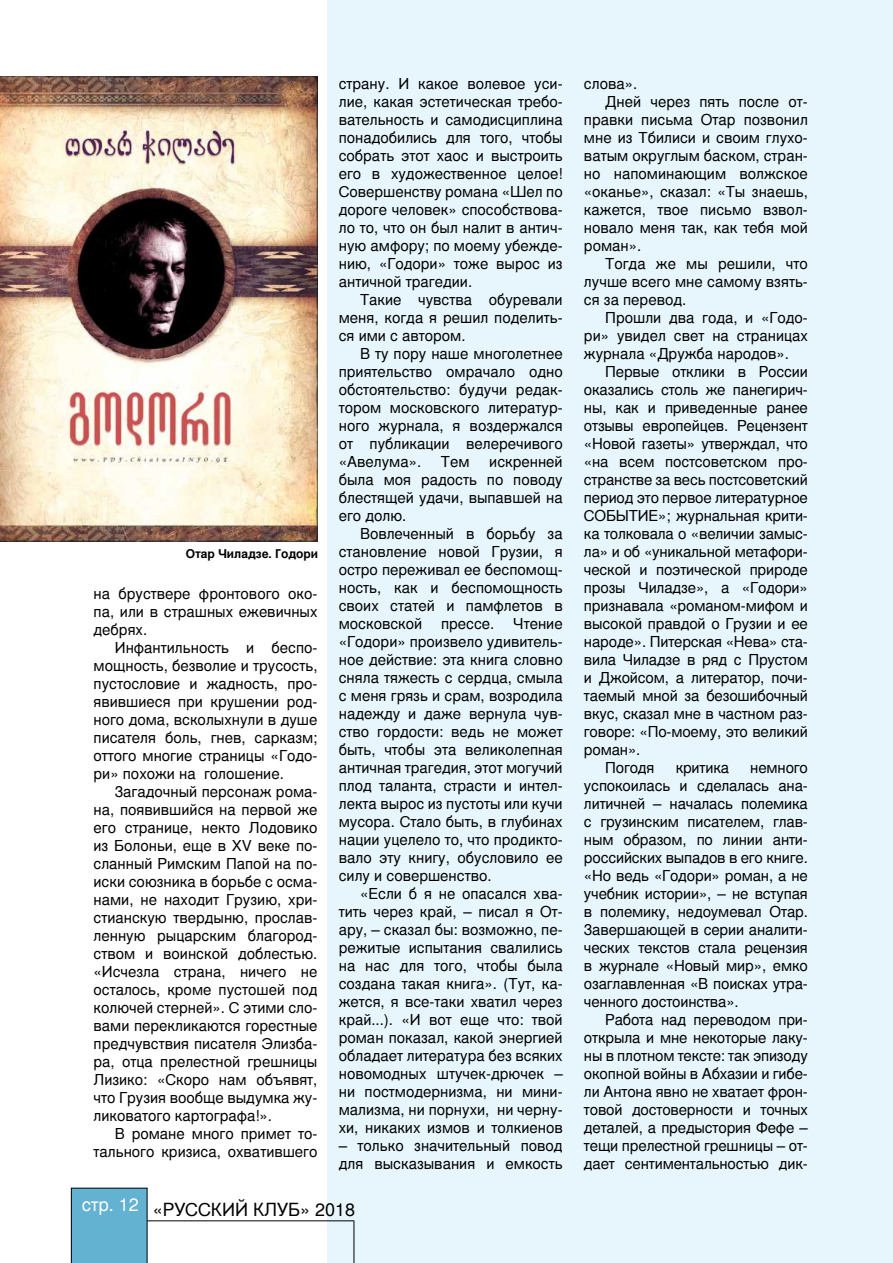
<style>
.page{position:relative;width:893px;height:1263px;background:#fff}
.page>*{position:absolute;margin:0;border:0;box-sizing:border-box;transform-origin:0 0}
.t1{font:18px "Nimbus San LCY";color:#000}
.t2{font:15px/18px "Nimbus San LCY";color:#000;text-align:justify}
.t3{font:700 12px "Nimbus San LCY";color:#000}
</style>
<div class="page">
<div style="left:327px;top:0;width:566px;height:1263px;background:#e7f6fd"></div>
<div style="left:71px;top:1188px;width:76px;height:75px;background:#63b2d2"></div>
<hr style="left:147px;top:1220px;width:207px;height:1px;background:#000">
<hr style="left:354px;top:1220px;width:1px;height:43px;background:#000">
<img style="left:0;top:77px;width:317px;height:465px">
<p class="t3" style="left:186px;top:547px;width:134px">Отар Чиладзе. Годори</p>
<p class="t2" style="left:94px;top:584px;width:225px">на бруствере фронтового око&shy;па, или в страшных ежевичных дебрях.</p>
<p class="t2" style="left:94px;top:638px;width:225px;text-indent:21px">И нфантильность и беспо&shy;мощность, безволие и трусость, пустословие и жадность, про&shy;явившиеся при крушении род&shy;ного дома, всколыхнули в душе писателя боль, гнев, сарказм; оттого многие страницы «Годо&shy;ри» похожи на голошение.</p>
<p class="t2" style="left:94px;top:782px;width:225px;text-indent:21px">Загадочный персонаж рома&shy;на, появившийся на первой же его странице, некто Лодовико из Болоньи, еще в XV веке по&shy;сланный Римским Папой на по&shy;иски союзника в борьбе с осма&shy;нами, не находит Грузию, хри&shy;стианскую твердыню, прослав&shy;ленную рыцарским благород&shy;ством и воинской доблестью. «Исчезла страна, ничего не осталось, кроме пустошей под колючей стерней». С этими сло&shy;вами перекликаются горестные предчувствия писателя Элизба&shy;ра, отца прелестной грешницы Лизико: «Скоро нам объявят, что Грузия вообще выдумка жу&shy;ликоватого картографа!».</p>
<p class="t2" style="left:94px;top:1124px;width:225px;text-align:right">В романе много примет то&shy;тального кризиса, охватившего</p>
<p class="t2" style="left:339px;top:74px;width:225px">страну. И какое волевое уси&shy;лие, какая эстетическая требо&shy;вательность и самодисциплина понадобились для того, чтобы собрать этот хаос и выстроить его в художественное целое!<br>Совершенству романа «Шел по дороге человек» способствова&shy;ло то, что он был налит в антич&shy;ную амфору; по моему убежде&shy;нию, «Годори» тоже вырос из античной трагедии.</p>
<p class="t2" style="left:339px;top:290px;width:225px;text-indent:21px">Такие чувства обуревали меня, когда я решил поделить&shy;ся ими с автором.</p>
<p class="t2" style="left:339px;top:344px;width:225px;text-indent:21px">В ту пору наше многолетнее приятельство омрачало одно обстоятельство: будучи редак&shy;тором московского литератур&shy;ного журнала, я воздержался от публикации велеречивого «Авелума».</p>
<p class="t2" style="left:339px;top:452px;width:225px;text-indent:150px">искренней была моя радость по поводу блестящей удачи, выпавшей на его долю.</p>
<p class="t2" style="left:339px;top:524px;width:225px;text-indent:21px">Вовлеченный в борьбу за становление новой Грузии, я остро переживал ее беспомощ&shy;ность, как и беспомощность своих статей и памфлетов в московской</p>
<p class="t2" style="left:441px;top:452px;width:30px">Тем</p>
<p class="t2" style="left:339px;top:614px;width:225px;text-indent:175px">Чтение «Годори» произвело удивитель&shy;ное действие: эта книга словно сняла тяжесть с сердца, смыла с меня грязь и срам, возродила надежду и даже вернула чув&shy;ство гордости: ведь не может быть, чтобы эта великолепная античная трагедия, этот могучий плод таланта, страсти и интел&shy;лекта вырос из пустоты или кучи мусора. Стало быть, в глубинах нации уцелело то, что продикто&shy;вало эту книгу, обусловило ее силу и совершенство.</p>
<p class="t2" style="left:339px;top:884px;width:225px;text-indent:21px">«Если б я не опасался хва&shy;тить через край, – писал я От&shy;ару, – сказал бы: возможно, пе&shy;режитые испытания свалились на нас для того, чтобы была создана такая книга». (Тут, ка&shy;жется, я все-таки хватил через край...). «И вот еще что: твой роман показал, какой энергией обладает литература без всяких новомодных штучек-дрючек – ни постмодернизма, ни мини&shy;мализма, ни порнухи, ни черну&shy;хи, никаких измов и толкиенов</p>
<p class="t2" style="left:339px;top:1136px;width:225px">– только значительный повод для высказывания и емкость</p>
<p class="t2" style="left:441px;top:614px;width:55px">прессе.</p>
<p class="t1" style="left:82px;top:1199px;width:94px"><sup>стр.</sup> <sup>12</sup> «РУССКИЙ</p>
<p class="t1" style="left:253px;top:1199px;width:13px">КЛУБ</p>
<p class="t1" style="left:300px;top:1199px;width:57px">» 2018</p>
<p class="t2" style="left:584px;top:74px;width:55px">слова».</p>
<p class="t2" style="left:605px;top:92px;width:204px">Дней через пять после от-</p>
<p class="t2" style="left:584px;top:110px;width:225px">правки письма Отар позвонил</p>
<p class="t2" style="left:584px;top:128px;width:225px">мне из Тбилиси и своим глухо-</p>
<p class="t2" style="left:584px;top:146px;width:225px">ватым округлым баском, стран-</p>
<p class="t2" style="left:584px;top:164px;width:225px">но напоминающим волжское</p>
<p class="t2" style="left:584px;top:182px;width:225px">«оканье», сказал: «Ты знаешь,</p>
<p class="t2" style="left:584px;top:200px;width:225px">кажется, твое письмо взвол-</p>
<p class="t2" style="left:584px;top:218px;width:225px">новало меня так, как тебя мой</p>
<p class="t2" style="left:584px;top:236px;width:59px">роман».</p>
<p class="t2" style="left:605px;top:254px;width:204px">Тогда же мы решили, что</p>
<p class="t2" style="left:584px;top:272px;width:225px">лучше всего мне самому взять-</p>
<p class="t2" style="left:584px;top:290px;width:104px">ся за перевод.</p>
<p class="t2" style="left:605px;top:308px;width:204px">П рошли два года, и «Годо-</p>
<p class="t2" style="left:584px;top:326px;width:225px">ри» увидел свет на страницах</p>
<p class="t2" style="left:584px;top:344px;width:207px">журнала «Дружба народов».</p>
<p class="t2" style="left:605px;top:362px;width:204px">Первые отклики в России</p>
<p class="t2" style="left:584px;top:380px;width:225px">оказались столь же панегирич-</p>
<p class="t2" style="left:584px;top:398px;width:225px">ны, как и приведенные ранее</p>
<p class="t2" style="left:584px;top:416px;width:225px">отзывы европейцев. Рецензент</p>
<p class="t2" style="left:584px;top:434px;width:225px">«Н овой газеты» утверждал, что</p>
<p class="t2" style="left:584px;top:452px;width:225px">«на всем постсоветском про-</p>
<p class="t2" style="left:584px;top:470px;width:225px">странстве за весь постсоветский</p>
<p class="t2" style="left:584px;top:488px;width:225px">период это первое литературное</p>
<p class="t2" style="left:584px;top:506px;width:12px">СОБЫТИЕ</p>
<p class="t2" style="left:658px;top:506px;width:151px">»; журнальная крити-</p>
<p class="t2" style="left:584px;top:524px;width:225px">ка толковала о «величии замыс-</p>
<p class="t2" style="left:584px;top:542px;width:225px">ла» и об «уникальной метафори-</p>
<p class="t2" style="left:584px;top:560px;width:225px">ческой и поэтической природе</p>
<p class="t2" style="left:584px;top:578px;width:225px">прозы Чиладзе», а «Годори»</p>
<p class="t2" style="left:584px;top:596px;width:225px">признавала «романом-мифом и</p>
<p class="t2" style="left:584px;top:614px;width:225px">высокой правдой о Грузии и ее</p>
<p class="t2" style="left:584px;top:632px;width:225px">народе». П итерская «Н ева» ста-</p>
<p class="t2" style="left:584px;top:650px;width:225px">вила Чиладзе в ряд с П рустом</p>
<p class="t2" style="left:584px;top:668px;width:225px">и Джойсом, а литератор, почи-</p>
<p class="t2" style="left:584px;top:686px;width:225px">таемый мной за безошибочный</p>
<p class="t2" style="left:584px;top:704px;width:225px">вкус, сказал мне в частном раз-</p>
<p class="t2" style="left:584px;top:722px;width:225px">говоре: «По-моему, это великий</p>
<p class="t2" style="left:584px;top:740px;width:58px">роман».</p>
<p class="t2" style="left:605px;top:758px;width:51px">П огодя</p>
<p class="t2" style="left:676px;top:758px;width:55px">критика</p>
<p class="t2" style="left:584px;top:758px;width:225px;text-indent:166px">немного успокоилась и сделалась ана&shy;литичней – началась полемика с грузинским писателем, глав&shy;ным образом, по линии анти&shy;российских выпадов в его книге. «Но ведь «Годори» роман, а не учебник истории», – не вступая в полемику, недоумевал Отар.<br>Завершающей в серии аналити&shy;ческих текстов стала рецензия в журнале «Новый мир», емко озаглавленная «В поисках утра&shy;ченного достоинства».</p>
<p class="t2" style="left:584px;top:1010px;width:225px;text-indent:21px">Работа над переводом при&shy;открыла и мне некоторые лаку&shy;ны в плотном тексте: так эпизоду окопной войны в Абхазии и гибе&shy;ли Антона явно не хватает фрон&shy;товой достоверности и точных деталей, а предыстория Фефе – тещи прелестной грешницы – от&shy;дает сентиментальностью дик-</p>
</div>
